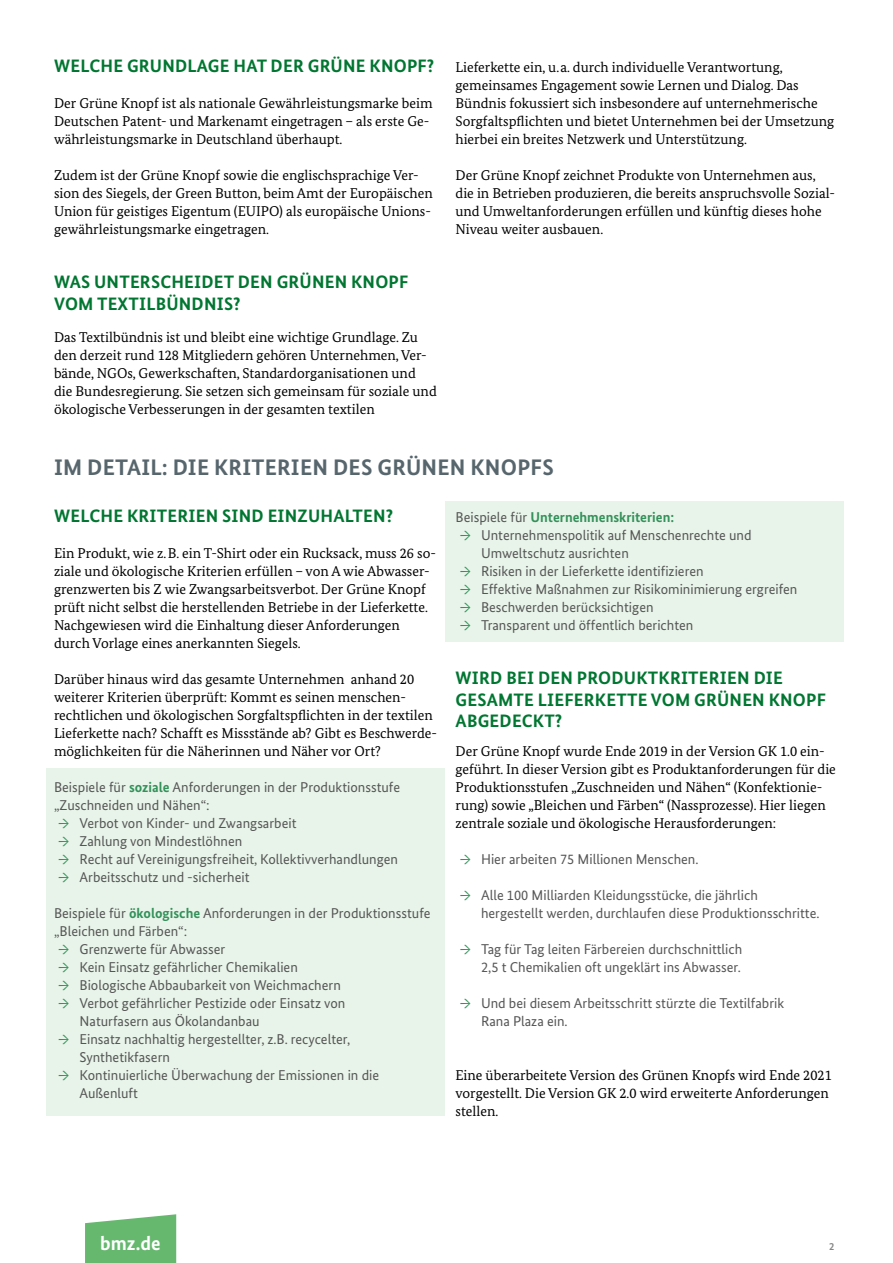
<style>
.page{position:relative;width:893px;height:1263px;background:#fff}
.page>*{position:absolute;margin:0;border:0;box-sizing:border-box;transform-origin:0 0}
.t1{font:700 22.5px "Bundes Sans";letter-spacing:.01em;color:#57666d}
.t2{font:700 19.8px "Bundes Sans";color:#fff}
.t3{font:700 18px/21.6px "Bundes Sans";letter-spacing:.01em;color:#007631}
.t4{font:14.25px/18px "Bundes Serif";color:#000}
.p_Grüne_Box{font:14.25px/18px "Bundes Sans";color:#565656}
.p_Grüne_Box-2{font:700 14.25px "Bundes Sans";color:#33915a}
.t5{font:700 10.5px "Bundes Sans";color:#878786}
.s1{font-weight:700;color:#33915a}
.s2{font-family:"Bundes Serif";color:#33915a}
.s3{font-weight:400;color:#565656}
</style>
<div class="page">
<svg style="left:85px;top:1214px;width:91px;height:49px;background:#74be7c"></svg>
<div style="left:46px;top:769px;width:399px;height:347px;background:#e8f4e9"></div>
<div style="left:445px;top:501px;width:399px;height:141px;background:#e8f4e9"></div>
<p class="t3" style="left:54px;top:55px;width:382px">WELCHE GRUNDLAGE HAT DER GRÜNE KNOPF?</p>
<p class="t4" style="left:54px;top:94px;width:380px">Der Grüne Knopf ist als nationale Gewährleistungsmarke beim<br>Deutschen Patent- und Markenamt eingetragen – als erste Ge&shy;währleistungsmarke in Deutschland überhaupt.</p>
<p class="t4" style="left:54px;top:166px;width:380px">Zudem ist der Grüne Knopf sowie die englischsprachige Ver&shy;sion des Siegels, der Green Button, beim Amt der Europäischen Union für geistiges Eigentum (EUIPO) als europäische Unions&shy;gewährleistungsmarke eingetragen.</p>
<h3 class="t3" style="left:54px;top:271px;width:356px">WAS UNTERSCHEIDET DEN GRÜNEN KNOPF<br>VOM TEXTILBÜNDNIS?</h3>
<p class="t4" style="left:54px;top:328px;width:384px">Das Textilbündnis ist und bleibt eine wichtige Grundlage. Zu den derzeit rund 128 Mitgliedern gehören Unternehmen, Ver&shy;bände, NGOs, Gewerkschaften, Standardorganisationen und die Bundesregierung. Sie setzen sich gemeinsam für soziale und ökologische Verbesserungen in der gesamten textilen</p>
<p class="t4" style="left:455px;top:58px;width:380px">Lieferkette ein, u.a. durch individuelle Verantwortung, gemeinsames Engagement sowie Lernen und Dialog. Das Bündnis fokussiert sich insbesondere auf unternehmerische Sorgfaltspflichten und bietet Unternehmen bei der Umsetzung hierbei ein breites Netzwerk und Unterstützung.</p>
<p class="t4" style="left:455px;top:166px;width:381px">Der Grüne Knopf zeichnet Produkte von Unternehmen aus, die in Betrieben produzieren, die bereits anspruchsvolle Sozial&shy;und Umweltanforderungen erfüllen und künftig dieses hohe Niveau weiter ausbauen.</p>
<h2 class="t1" style="left:54px;top:454px;width:501px">IM DETAIL: DIE KRITERIEN DES GRÜNEN KNOPFS</h2>
<h3 class="t3" style="left:54px;top:505px;width:341px">WELCHE KRITERIEN SIND EINZUHALTEN?</h3>
<p class="t4" style="left:54px;top:544px;width:383px">Ein Produkt, wie z.B. ein T-Shirt oder ein Rucksack, muss 26 so&shy;ziale und ökologische Kriterien erfüllen – von A wie Abwasser&shy;grenzwerten bis Z wie Zwangsarbeitsverbot. Der Grüne Knopf prüft nicht selbst die herstellenden Betriebe in der Lieferkette.<br>Nachgewiesen wird die Einhaltung dieser Anforderungen durch Vorlage eines anerkannten Siegels.</p>
<p class="t4" style="left:54px;top:670px;width:385px">Darüber hinaus wird das gesamte Unternehmen anhand 20 weiterer Kriterien überprüft: Kommt es seinen menschen&shy;rechtlichen und ökologischen Sorgfaltspflichten in der textilen Lieferkette nach? Schafft es Missstände ab? Gibt es Beschwerde&shy;möglichkeiten für die Näherinnen und Näher vor Ort?</p>
<p class="p_Grüne_Box" style="left:54px;top:778px;width:348px">Beispiele für <span class="s1">soziale</span> Anforderungen in der Produktionsstufe „Zuschneiden und Nähen“:</p>
<p class="p_Grüne_Box" style="left:58px;top:814px;width:240px"><span class="s2">→</span> Verbot von Kinder- und Zwangsarbeit</p>
<p class="p_Grüne_Box" style="left:58px;top:832px;width:186px"><span class="s2">→</span> Zahlung von Mindestlöhnen</p>
<p class="p_Grüne_Box" style="left:58px;top:850px;width:341px"><span class="s2">→</span> Recht auf Vereinigungsfreiheit, Kollektivverhandlungen</p>
<p class="p_Grüne_Box" style="left:58px;top:868px;width:193px"><span class="s2">→</span> Arbeitsschutz und -sicherheit</p>
<p class="p_Grüne_Box" style="left:54px;top:904px;width:378px">Beispiele für <span class="s1">ökologische</span> Anforderungen in der Produktionsstufe „Bleichen und Färben“:</p>
<p class="p_Grüne_Box" style="left:58px;top:940px;width:169px"><span class="s2">→</span> Grenzwerte für Abwasser</p>
<p class="p_Grüne_Box" style="left:58px;top:958px;width:241px"><span class="s2">→</span> Kein Einsatz gefährlicher Chemikalien</p>
<p class="p_Grüne_Box" style="left:58px;top:976px;width:284px"><span class="s2">→</span> Biologische Abbaubarkeit von Weichmachern</p>
<p class="p_Grüne_Box" style="left:80px;top:994px;width:267px;text-indent:-21px"><span class="s2">→</span> Verbot gefährlicher Pestizide oder Einsatz von<br>Naturfasern aus Ökolandanbau</p>
<p class="p_Grüne_Box" style="left:80px;top:1030px;width:272px;text-indent:-21px"><span class="s2">→</span> Einsatz nachhaltig hergestellter, z.B. recycelter,<br>Synthetikfasern</p>
<p class="p_Grüne_Box" style="left:80px;top:1066px;width:301px;text-indent:-21px"><span class="s2">→</span> Kontinuierliche Überwachung der Emissionen in die<br>Außenluft</p>
<p class="p_Grüne_Box-2" style="left:455px;top:508px;width:220px"><span class="s3">Beispiele für</span> Unternehmenskriterien:</p>
<p class="p_Grüne_Box" style="left:481px;top:526px;width:272px;text-indent:-21px"><span class="s2">→</span> Unternehmenspolitik auf Menschenrechte und<br>Umweltschutz ausrichten</p>
<p class="p_Grüne_Box" style="left:460px;top:562px;width:245px"><span class="s2">→</span> Risiken in der Lieferkette identifizieren</p>
<p class="p_Grüne_Box" style="left:460px;top:580px;width:339px"><span class="s2">→</span> Effektive Maßnahmen zur Risikominimierung ergreifen</p>
<p class="p_Grüne_Box" style="left:460px;top:598px;width:195px"><span class="s2">→</span> Beschwerden berücksichtigen</p>
<p class="p_Grüne_Box" style="left:460px;top:616px;width:235px"><span class="s2">→</span> Transparent und öffentlich berichten</p>
<h3 class="t3" style="left:456px;top:667px;width:372px">WIRD BEI DEN PRODUKTKRITERIEN DIE<br>GESAMTE LIEFERKETTE VOM GRÜNEN KNOPF<br>ABGEDECKT?</h3>
<p class="t4" style="left:455px;top:742px;width:382px">Der Grüne Knopf wurde Ende 2019 in der Version GK 1.0 ein&shy;geführt. In dieser Version gibt es Produktanforderungen für die Produktionsstufen „Zuschneiden und Nähen“ (Konfektionie&shy;rung) sowie „Bleichen und Färben“ (Nassprozesse). Hier liegen zentrale soziale und ökologische Herausforderungen:</p>
<p class="p_Grüne_Box" style="left:460px;top:850px;width:240px"><span class="s2">→</span> Hier arbeiten 75 Millionen Menschen.</p>
<p class="p_Grüne_Box" style="left:481px;top:886px;width:340px;text-indent:-21px"><span class="s2">→</span> Alle 100 Milliarden Kleidungsstücke, die jährlich hergestellt werden, durchlaufen diese Produktionsschritte.</p>
<p class="p_Grüne_Box" style="left:460px;top:940px;width:284px;text-align:right"><span class="s2">→</span> Tag für Tag leiten Färbereien durchschnittlich<br>2,5 t Chemikalien oft ungeklärt ins Abwasser.</p>
<p class="p_Grüne_Box" style="left:481px;top:994px;width:305px;text-indent:-21px"><span class="s2">→</span> Und bei diesem Arbeitsschritt stürzte die Textilfabrik<br>Rana Plaza ein.</p>
<p class="t4" style="left:455px;top:1066px;width:378px">Eine überarbeitete Version des Grünen Knopfs wird Ende 2021 vorgestellt. Die Version GK 2.0 wird erweiterte Anforderungen stellen.</p>
<h2 class="t2" style="left:100px;top:1231px;width:62px">bmz.de</h2>
<p class="t5" style="left:829px;top:1240px;width:7px">2</p>
</div>
